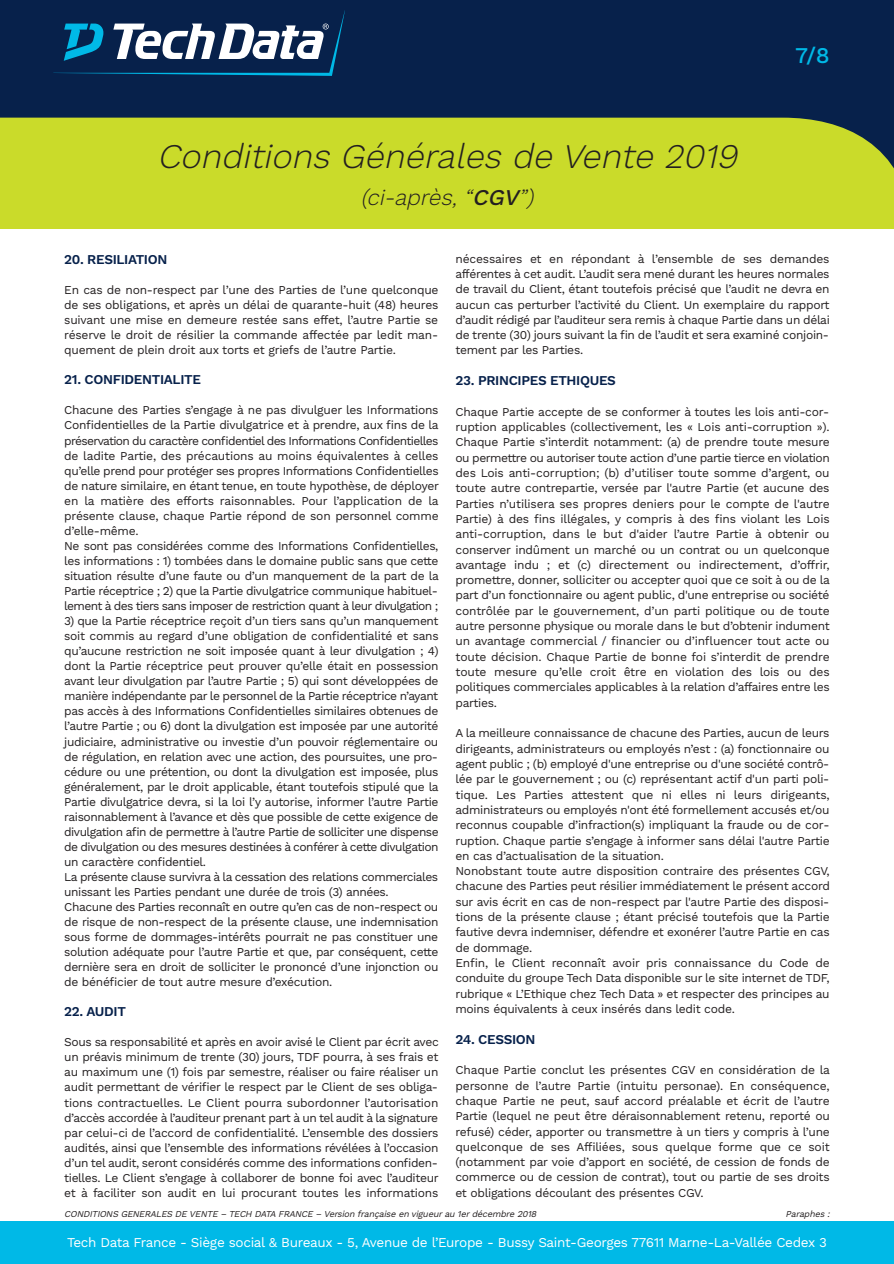
<style>
.page{position:relative;width:894px;height:1264px;background:#fff}
.page>*{position:absolute;margin:0;border:0;box-sizing:border-box;transform-origin:0 0}
.t1{font:italic 300 34.5px "Work Sans";color:#231f20}
.t2{font:italic 300 22.5px "Work Sans";color:#231f20}
.t3{font:500 22.5px "Work Sans";color:#00b9e7}
.t4{font:13.5px "Work Sans";letter-spacing:-.025em;color:#fff}
.t5{font:600 13.5px "Work Sans";letter-spacing:-.025em;color:#07214b}
.t6{font:12px/15px "Work Sans";letter-spacing:-.035em;color:#231f20;text-align:justify}
.t7{font:italic 9px "Work Sans";color:#231f20}
.s1{font-weight:500}
</style>
<div class="page">
<div style="left:0;top:0;width:894px;height:229px;background:#07214b"></div>
<div style="left:0;top:118px;width:894px;height:111px;background:#cadb2a"></div>
<svg style="left:53px;top:10px;width:292px;height:66px"></svg>
<div style="left:0;top:1221px;width:894px;height:43px;background:#00b9e7"></div>
<h1 class="t1" style="left:157px;top:136px;width:591px">Conditions Générales de Vente 2019</h1>
<h2 class="t2" style="left:361px;top:184px;width:180px">(ci-après,“<span class="s1">CGV</span>”)</h2>
<h2 class="t3" style="left:795px;top:42px;width:36px">7/8</h2>
<p class="t6" style="left:455px;top:251px;width:376px">nécessaires et en répondant à l’ensemble de ses demandes afférentes à cet audit. L’audit sera mené durant les heures normales de travail du Client, étant toutefois précisé que l’audit ne devra en aucun cas perturber l’activité du Client. Un exemplaire du rapport d’audit rédigé par l’auditeur sera remis à chaque Partie dans un délai de trente (30) jours suivant la fin de l’audit et sera examiné conjoin&shy;tement par les Parties.</p>
<p class="t5" style="left:455px;top:373px;width:162px">23. PRINCIPES ETHIQUES</p>
<p class="t6" style="left:455px;top:404px;width:376px">Chaque Partie accepte de se conformer à toutes les lois anti-cor&shy;ruption applicables (collectivement, les « Lois anti-corruption »).<br>Chaque Partie s’interdit notamment: (a) de prendre toute mesure ou permettre ou autoriser toute action d’une partie tierce en violation des Lois anti-corruption; (b) d’utiliser toute somme d’argent, ou toute autre contrepartie, versée par l'autre Partie (et aucune des Parties n’utilisera ses propres deniers pour le compte de l'autre Partie) à des fins illégales, y compris à des fins violant les Lois anti-corruption, dans le but d'aider l’autre Partie à obtenir ou conserver indûment un marché ou un contrat ou un quelconque avantage indu ; et (c) directement ou indirectement, d’offrir, promettre, donner, solliciter ou accepter quoi que ce soit à ou de la part d’un fonctionnaire ou agent public, d'une entreprise ou société contrôlée par le gouvernement, d’un parti politique ou de toute autre personne physique ou morale dans le but d’obtenir indument un avantage commercial / financier ou d’influencer tout acte ou toute décision. Chaque Partie de bonne foi s’interdit de prendre toute mesure qu’elle croit être en violation des lois ou des politiques commerciales applicables à la relation d’affaires entre les parties.</p>
<p class="t6" style="left:455px;top:726px;width:376px;text-align:left">A la meilleure connaissance de chacune des Parties, aucun de leurs dirigeants, administrateurs ou employés n’est : (a) fonctionnaire ou agent public ; (b) employé d'une entreprise ou d'une société contrô&shy;lée par le gouvernement ; ou (c) représentant actif d'un parti poli&shy;tique. Les Parties attestent que ni elles ni leurs dirigeants, administrateurs ou employés n'ont été formellement accusés et/ou reconnus coupable d’infraction(s) impliquant la fraude ou de cor&shy;ruption. Chaque partie s’engage à informer sans délai l'autre Partie en cas d’actualisation de la situation.<br>Nonobstant toute autre disposition contraire des présentes CGV, chacune des Parties peut résilier immédiatement le présent accord sur avis écrit en cas de non-respect par l'autre Partie des disposi&shy;tions de la présente clause ; étant précisé toutefois que la Partie fautive devra indemniser, défendre et exonérer l’autre Partie en cas de dommage.<br>Enfin, le Client reconnaît avoir pris connaissance du Code de conduite du groupe Tech Data disponible sur le site internet de TDF, rubrique « L’Ethique chez Tech Data » et respecter des principes au moins équivalents à ceux insérés dans ledit code.</p>
<p class="t5" style="left:455px;top:1031px;width:82px">24. CESSION</p>
<p class="t6" style="left:455px;top:1063px;width:376px">Chaque Partie conclut les présentes CGV en considération de la personne de l’autre Partie (intuitu personae). En conséquence, chaque Partie ne peut, sauf accord préalable et écrit de l’autre Partie (lequel ne peut être déraisonnablement retenu, reporté ou refusé) céder, apporter ou transmettre à un tiers y compris à l’une quelconque de ses Affiliées, sous quelque forme que ce soit (notamment par voie d’apport en société, de cession de fonds de commerce ou de cession de contrat), tout ou partie de ses droits et obligations découlant des présentes CGV.</p>
<p class="t4" style="left:67px;top:1234px;width:761px">Tech Data France - Siège social &amp; Bureaux - 5, Avenue de l’Europe - Bussy Saint-Georges 77611 Marne-La-Vallée Cedex 3</p>
<p class="t5" style="left:64px;top:251px;width:105px">20. RESILIATION</p>
<p class="t6" style="left:64px;top:283px;width:376px">En cas de non-respect par l’une des Parties de l’une quelconque de ses obligations, et après un délai de quarante-huit (48) heures suivant une mise en demeure restée sans effet, l’autre Partie se réserve le droit de résilier la commande affectée par ledit man&shy;quement de plein droit aux torts et griefs de l’autre Partie.</p>
<p class="t5" style="left:64px;top:372px;width:138px">21. CONFIDENTIALITE</p>
<p class="t6" style="left:64px;top:403px;width:376px;text-align:left">Chacune des Parties s’engage à ne pas divulguer les Informations Confidentielles de la Partie divulgatrice et à prendre, aux fins de la préservation du caractère confidentiel des Informations Confidentielles de ladite Partie, des précautions au moins équivalentes à celles qu’elle prend pour protéger ses propres Informations Confidentielles de nature similaire, en étant tenue, en toute hypothèse, de déployer en la matière des efforts raisonnables. Pour l’application de la présente clause, chaque Partie répond de son personnel comme d’elle-même.<br>Ne sont pas considérées comme des Informations Confidentielles, les informations : 1) tombées dans le domaine public sans que cette situation résulte d’une faute ou d’un manquement de la part de la Partie réceptrice ; 2) que la Partie divulgatrice communique habituel&shy;lement à des tiers sans imposer de restriction quant à leur divulgation ;</p>
<p class="t6" style="left:64px;top:614px;width:376px;text-align:left">3) que la Partie réceptrice reçoit d’un tiers sans qu’un manquement soit commis au regard d’une obligation de confidentialité et sans qu’aucune restriction ne soit imposée quant à leur divulgation ; 4) dont la Partie réceptrice peut prouver qu’elle était en possession avant leur divulgation par l’autre Partie ; 5) qui sont développées de manière indépendante par le personnel de la Partie réceptrice n’ayant pas accès à des Informations Confidentielles similaires obtenues de l’autre Partie ; ou 6) dont la divulgation est imposée par une autorité judiciaire, administrative ou investie d’un pouvoir réglementaire ou de régulation, en relation avec une action, des poursuites, une pro&shy;cédure ou une prétention, ou dont la divulgation est imposée, plus généralement, par le droit applicable, étant toutefois stipulé que la Partie divulgatrice devra, si la loi l’y autorise, informer l’autre Partie raisonnablement à l’avance et dès que possible de cette exigence de divulgation afin de permettre à l’autre Partie de solliciter une dispense de divulgation ou des mesures destinées à conférer à cette divulgation un caractère confidentiel.<br>La présente clause survivra à la cessation des relations commerciales unissant les Parties pendant une durée de trois (3) années.<br>Chacune des Parties reconnaît en outre qu’en cas de non-respect ou de risque de non-respect de la présente clause, une indemnisation sous forme de dommages-intérêts pourrait ne pas constituer une solution adéquate pour l’autre Partie et que, par conséquent, cette dernière sera en droit de solliciter le prononcé d’une injonction ou de bénéficier de tout autre mesure d’exécution.</p>
<p class="t5" style="left:64px;top:1004px;width:63px">22. AUDIT</p>
<p class="t6" style="left:64px;top:1035px;width:376px">Sous sa responsabilité et après en avoir avisé le Client par écrit avec un préavis minimum de trente (30) jours, TDF pourra, à ses frais et au maximum une (1) fois par semestre, réaliser ou faire réaliser un audit permettant de vérifier le respect par le Client de ses obliga&shy;tions contractuelles. Le Client pourra subordonner l’autorisation d’accès accordée à l’auditeur prenant part à un tel audit à la signature par celui-ci de l’accord de confidentialité. L’ensemble des dossiers audités, ainsi que l’ensemble des informations révélées à l’occasion d’un tel audit, seront considérés comme des informations confiden&shy;tielles. Le Client s’engage à collaborer de bonne foi avec l’auditeur et à faciliter son audit en lui procurant toutes les informations</p>
<p class="t7" style="left:64px;top:1208px;width:476px">CONDITIONS GENERALES DE VENTE – TECH DATAFRANCE – Version française en vigueurau 1erdécembre 2018</p>
<p class="t7" style="left:785px;top:1208px;width:48px">Paraphes:</p>
</div>
